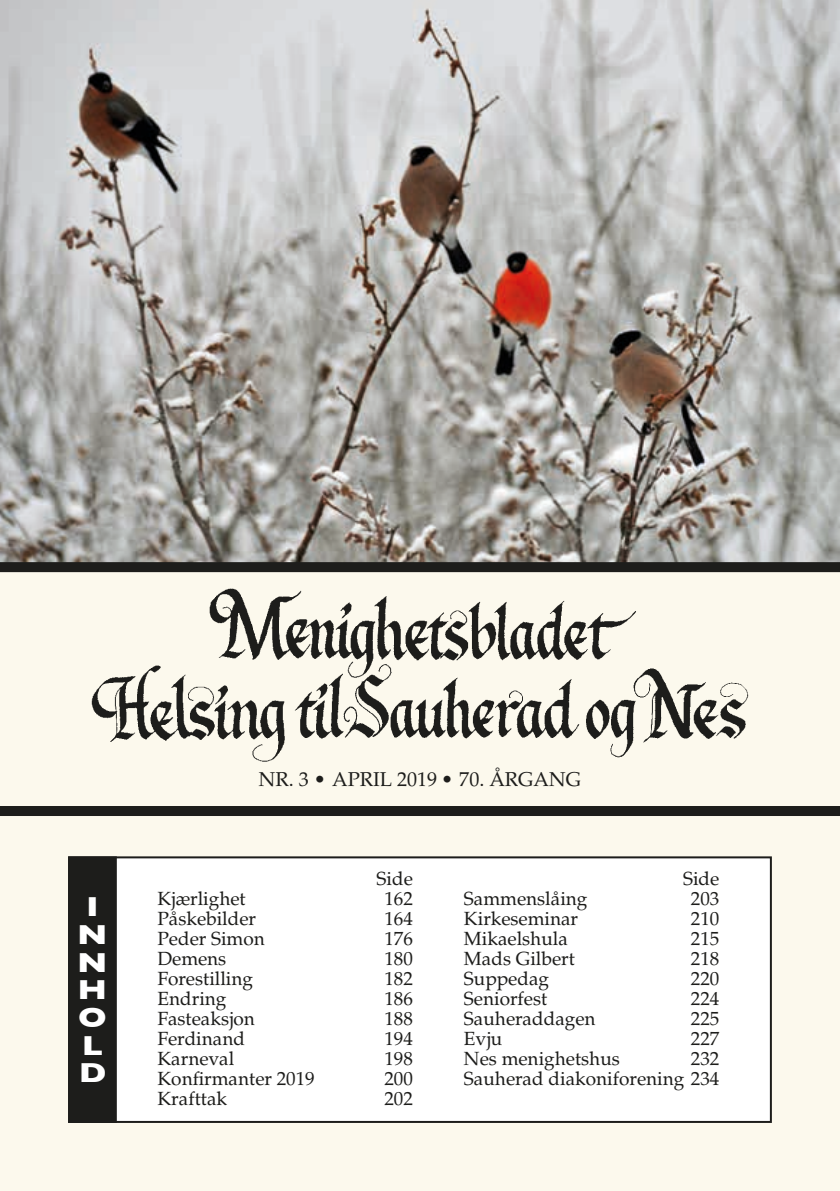
<style>
.page{position:relative;width:840px;height:1191px;background:#fff}
.page>*{position:absolute;margin:0;border:0;box-sizing:border-box;transform-origin:0 0}
.t1{font:700 28px/27.6px "Gill Sans";color:#fff;text-align:center;scale:1.2 1}
.t2{font:20px "Palatino";color:#1d1d1b}
.t3{font:19px/20px "Palatino";color:#1d1d1b;text-align:right}
</style>
<div class="page">
<div style="left:0;top:0;width:839px;height:1191px;background:#fcf9ed"></div>
<img style="left:0;top:0;width:839px;height:562px">
<img style="left:91px;top:588px;width:658px;height:174px">
<div style="left:0;top:562px;width:839px;height:10px;background:#1d1d1b"></div>
<div style="left:0;top:806px;width:839px;height:10px;background:#1d1d1b"></div>
<div style="left:69px;top:857px;width:701px;height:265px;background:#fff"></div>
<div style="left:68px;top:856px;width:703px;height:267px;border:2px solid #1d1d1b"></div>
<div style="left:69px;top:857px;width:47px;height:265px;background:#1d1d1b"></div>
<div style="left:68px;top:856px;width:49px;height:267px;border:2px solid #1d1d1b"></div>
<h1 class="t1" style="left:77px;top:892px;width:27px">I<br>N<br>N<br>H<br>O<br>L<br>D</h1>
<p class="t2" style="left:259px;top:768px;width:323px">NR. 3 • APRIL 2019 • 70. ÅRGANG</p>
<p class="t3" style="left:376px;top:869px;width:38px">Side</p>
<p class="t3" style="left:682px;top:869px;width:38px">Side</p>
<p class="t3" style="left:157px;top:889px;width:90px">Kjærlighet</p>
<p class="t3" style="left:384px;top:889px;width:30px">162</p>
<p class="t3" style="left:157px;top:909px;width:100px">Påskebilder</p>
<p class="t3" style="left:384px;top:909px;width:30px">164</p>
<p class="t3" style="left:157px;top:929px;width:109px">Peder Simon</p>
<p class="t3" style="left:384px;top:929px;width:30px">176</p>
<p class="t3" style="left:157px;top:949px;width:70px">Demens</p>
<p class="t3" style="left:384px;top:949px;width:30px">180</p>
<p class="t3" style="left:157px;top:969px;width:97px">Forestilling</p>
<p class="t3" style="left:384px;top:969px;width:30px">182</p>
<p class="t3" style="left:157px;top:989px;width:70px">Endring</p>
<p class="t3" style="left:384px;top:989px;width:30px">186</p>
<p class="t3" style="left:157px;top:1009px;width:99px">Fasteaksjon</p>
<p class="t3" style="left:384px;top:1009px;width:30px">188</p>
<p class="t3" style="left:157px;top:1029px;width:89px">Ferdinand</p>
<p class="t3" style="left:384px;top:1029px;width:30px">194</p>
<p class="t3" style="left:157px;top:1049px;width:78px">Karneval</p>
<p class="t3" style="left:384px;top:1049px;width:30px">198</p>
<p class="t3" style="left:157px;top:1069px;width:159px">Konfirmanter 2019</p>
<p class="t3" style="left:384px;top:1069px;width:30px">200</p>
<p class="t3" style="left:157px;top:1089px;width:71px">Krafttak</p>
<p class="t3" style="left:384px;top:1089px;width:30px">202</p>
<p class="t3" style="left:463px;top:889px;width:125px">Sammenslåing</p>
<p class="t3" style="left:690px;top:889px;width:30px">203</p>
<p class="t3" style="left:463px;top:909px;width:116px">Kirkeseminar</p>
<p class="t3" style="left:690px;top:909px;width:30px">210</p>
<p class="t3" style="left:463px;top:929px;width:105px">Mikaelshula</p>
<p class="t3" style="left:690px;top:929px;width:30px">215</p>
<p class="t3" style="left:463px;top:949px;width:112px">Mads Gilbert</p>
<p class="t3" style="left:690px;top:949px;width:30px">218</p>
<p class="t3" style="left:463px;top:969px;width:87px">Suppedag</p>
<p class="t3" style="left:690px;top:969px;width:30px">220</p>
<p class="t3" style="left:463px;top:989px;width:85px">Seniorfest</p>
<p class="t3" style="left:690px;top:989px;width:30px">224</p>
<p class="t3" style="left:463px;top:1009px;width:133px">Sauheraddagen</p>
<p class="t3" style="left:690px;top:1009px;width:30px">225</p>
<p class="t3" style="left:463px;top:1029px;width:40px">Evju</p>
<p class="t3" style="left:690px;top:1029px;width:30px">227</p>
<p class="t3" style="left:463px;top:1049px;width:157px">Nes menighetshus</p>
<p class="t3" style="left:463px;top:1049px;width:257px">232<br>Sauherad diakoniforening 234</p>
</div>
